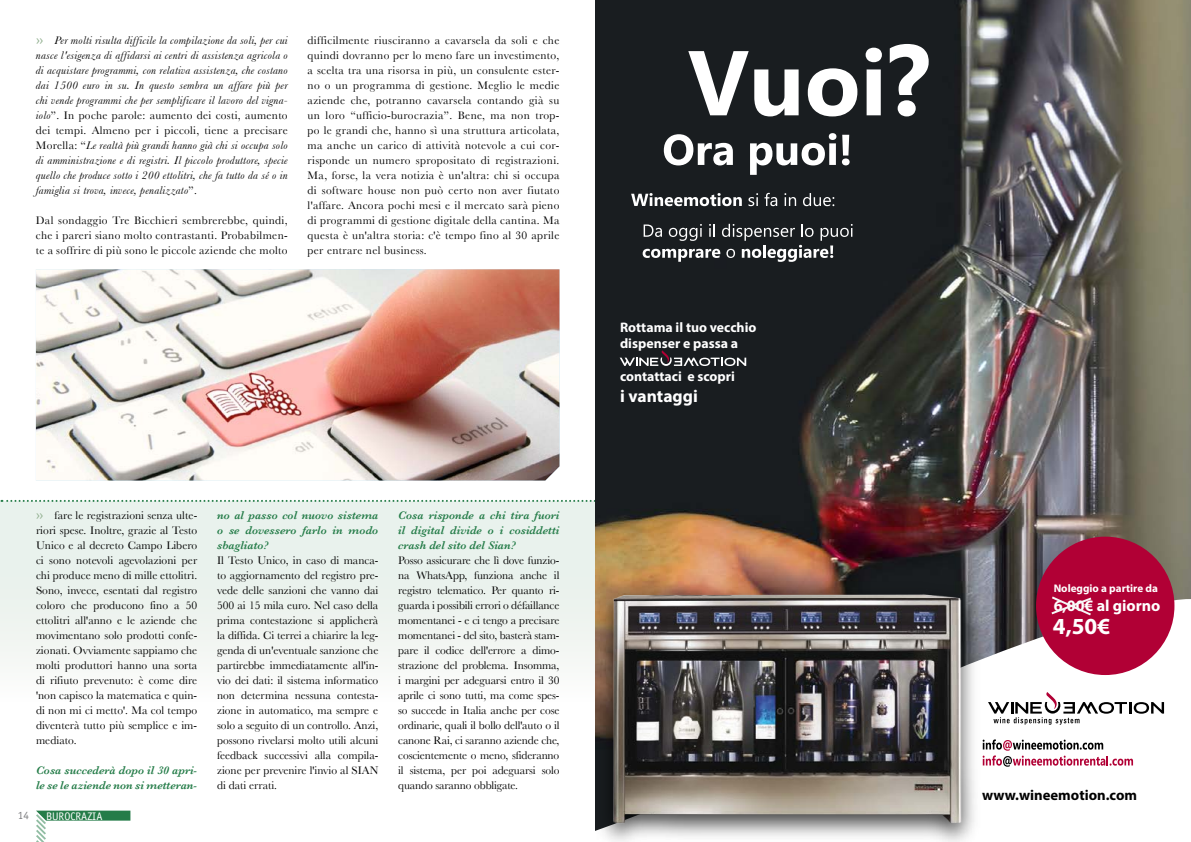
<style>
.page{position:relative;width:1191px;height:842px;background:#fff}
.page>*{position:absolute;margin:0;border:0;box-sizing:border-box;transform-origin:0 0}
.t1{font:700 23.1px "Myriad Pro";color:#fff}
.t2{font:700 17.5px "Myriad Pro";color:#fff}
.t3{font:700 16px "Myriad Pro";color:#fff}
.t4{font:700 14.7px "Myriad Pro";color:#000}
.t5{font:700 13.8px/16.6px "Myriad Pro";color:#fff}
.t6{font:12.5px "Officina Sans Std";color:#93b191}
.t7{font:11.5px/15px "Baskerville";letter-spacing:.005em;color:#000;text-align:justify}
.t8{font:italic 11.5px/15px "Baskerville";letter-spacing:.025em;color:#000;text-align:justify}
.t9{font:italic 600 11.5px/15px "Baskerville";color:#247c48;text-align:justify}
.t10{font:700 11.1px "Myriad Pro";color:#fff}
.t11{font:11px "Officina Sans Std";color:#fff}
.t12{font:11px "Officina Sans Std";color:#7b7c7e}
.s1{font-family:"Officina Sans Std";font-style:normal;font-size:12.5px;color:#93b191}
.s2{font-style:normal}
</style>
<div class="page">
<div style="left:0;top:502px;width:596px;height:287px;background:linear-gradient(to right,#f4f8f5,#f4f8f5)"></div>
<svg style="left:1px;top:500px;width:594px;height:2px"></svg>
<svg style="left:36px;top:811px;width:94px;height:31px"></svg>
<img style="left:595px;top:0;width:596px;height:582px">
<svg style="left:986px;top:582px;width:205px;height:183px"></svg>
<svg style="left:988px;top:692px;width:176px;height:33px"></svg>
<svg style="left:619px;top:350px;width:127px;height:16px"></svg>
<img style="left:595px;top:576px;width:391px;height:266px">
<img style="left:595px;top:577px;width:381px;height:258px">
<svg style="left:982px;top:739px;width:151px;height:28px"></svg>
<svg style="left:688px;top:51px;width:60px;height:64px"></svg>
<svg style="left:754px;top:69px;width:44px;height:47px"></svg>
<svg style="left:807px;top:68px;width:50px;height:48px"></svg>
<svg style="left:865px;top:48px;width:17px;height:67px"></svg>
<svg style="left:889px;top:44px;width:39px;height:72px"></svg>
<svg style="left:664px;top:134px;width:69px;height:31px"></svg>
<svg style="left:750px;top:133px;width:86px;height:42px"></svg>
<svg style="left:842px;top:135px;width:7px;height:30px"></svg>
<svg style="left:631px;top:193px;width:111px;height:13px"></svg>
<svg style="left:748px;top:193px;width:10px;height:13px"></svg>
<svg style="left:764px;top:193px;width:13px;height:13px"></svg>
<svg style="left:784px;top:193px;width:12px;height:13px"></svg>
<svg style="left:803px;top:193px;width:31px;height:13px"></svg>
<svg style="left:642px;top:224px;width:210px;height:38px"></svg>
<div style="left:1036px;top:537px;width:138px;height:138px;background:#b10035;border-radius:50%"></div>
<svg style="left:1051px;top:596px;width:41px;height:20px"></svg>
<img style="left:36px;top:269px;width:523px;height:211px">
<p class="t8" style="left:36px;top:32px;width:253px"><span class="s1">››</span> Per molti risulta difficile la compilazione da soli, per cui nasce l'esigenza di affidarsi ai centri di assistenza agricola o di acquistare programmi, con relativa assistenza, che costano dai 1500 euro in su. In questo sembra un affare più per chi vende programmi che per semplificare il lavoro del vigna&shy;iolo<span class="s2">”. In poche parole: aumento dei costi, aumento dei tempi. Almeno per i piccoli, tiene a precisare Morella: “</span>Le realtà più grandi hanno già chi si occupa solo di amministrazione e di registri. Il piccolo produttore, specie quello che produce sotto i 200 ettolitri, che fa tutto da sé o in famiglia si trova, invece, penalizzato<span class="s2">”.</span></p>
<p class="t7" style="left:36px;top:212px;width:253px">Dal sondaggio Tre Bicchieri sembrerebbe, quindi, che i pareri siano molto contrastanti. Probabilmen&shy;te a soffrire di più sono le piccole aziende che molto</p>
<p class="t7" style="left:308px;top:32px;width:253px">difficilmente riusciranno a cavarsela da soli e che quindi dovranno per lo meno fare un investimento, a scelta tra una risorsa in più, un consulente ester&shy;no o un programma di gestione. Meglio le medie aziende che, potranno cavarsela contando già su un loro “ufficio-burocrazia”. Bene, ma non trop&shy;po le grandi che, hanno sì una struttura articolata, ma anche un carico di attività notevole a cui cor&shy;risponde un numero spropositato di registrazioni.<br>Ma, forse, la vera notizia è un'altra: chi si occupa di software house non può certo non aver fiutato l'affare. Ancora pochi mesi e il mercato sarà pieno di programmi di gestione digitale della cantina. Ma questa è un'altra storia: c'è tempo fino al 30 aprile per entrare nel business.</p>
<p class="t7" style="left:36px;top:508px;width:163px;text-indent:19px">fare le registrazioni senza ulte&shy;riori spese. Inoltre, grazie al Testo Unico e al decreto Campo Libero ci sono notevoli agevolazioni per chi produce meno di mille ettolitri.<br>Sono, invece, esentati dal registro coloro che producono fino a 50 ettolitri all'anno e le aziende che movimentano solo prodotti confe&shy;zionati. Ovviamente sappiamo che molti produttori hanno una sorta di rifiuto prevenuto: è come dire 'non capisco la matematica e quin&shy;di non mi ci metto'. Ma col tempo diventerà tutto più semplice e im&shy;mediato.</p>
<p class="t9" style="left:36px;top:763px;width:163px">Cosa succederà dopo il 30 apri&shy;le se le aziende non si metteran-</p>
<p class="t6" style="left:36px;top:508px;width:9px">››</p>
<p class="t12" style="left:18px;top:808px;width:12px">14</p>
<p class="t11" style="left:46px;top:809px;width:7px">BUROCRA</p>
<p class="t11" style="left:87px;top:809px;width:11px">ZIA</p>
<p class="t9" style="left:217px;top:508px;width:163px">no al passo col nuovo sistema o se dovessero farlo in modo sbagliato?</p>
<p class="t7" style="left:217px;top:553px;width:163px">Il Testo Unico, in caso di manca&shy;to aggiornamento del registro pre&shy;vede delle sanzioni che vanno dai 500 ai 15 mila euro. Nel caso della prima contestazione si applicherà la diffida. Ci terrei a chiarire la leg&shy;genda di un'eventuale sanzione che partirebbe immediatamente all'in&shy;vio dei dati: il sistema informatico non determina nessuna contesta&shy;zione in automatico, ma sempre e solo a seguito di un controllo. Anzi, possono rivelarsi molto utili alcuni feedback successivi alla compila&shy;zione per prevenire l'invio al SIAN di dati errati.</p>
<p class="t9" style="left:398px;top:508px;width:163px">Cosa risponde a chi tira fuori il digital divide o i cosiddetti crash del sito del Sian?</p>
<p class="t7" style="left:398px;top:553px;width:163px">Posso assicurare che lì dove funzio&shy;na WhatsApp, funziona anche il registro telematico. Per quanto ri&shy;guarda i possibili errori o défaillance momentanei - e ci tengo a precisare momentanei - del sito, basterà stam&shy;pare il codice dell'errore a dimo&shy;strazione del problema. Insomma, i margini per adeguarsi entro il 30 aprile ci sono tutti, ma come spes&shy;so succede in Italia anche per cose ordinarie, quali il bollo dell'auto o il canone Rai, ci saranno aziende che, coscientemente o meno, sfideranno il sistema, per poi adeguarsi solo quando saranno obbligate.</p>
<p class="t5" style="left:620px;top:318px;width:138px">Rottama il tuo vecchio dispenser e passa a</p>
<p class="t5" style="left:620px;top:368px;width:116px">contattaci e scopri</p>
<h2 class="t2" style="left:620px;top:385px;width:79px">i vantaggi</h2>
<p class="t10" style="left:1053px;top:581px;width:106px">Noleggio a partire da</p>
<h3 class="t3" style="left:1053px;top:595px;width:108px">6,00€ al giorno</h3>
<h1 class="t1" style="left:1053px;top:611px;width:59px">4,50€</h1>
<p class="t4" style="left:982px;top:785px;width:157px">www.wineemotion.com</p>
</div>
